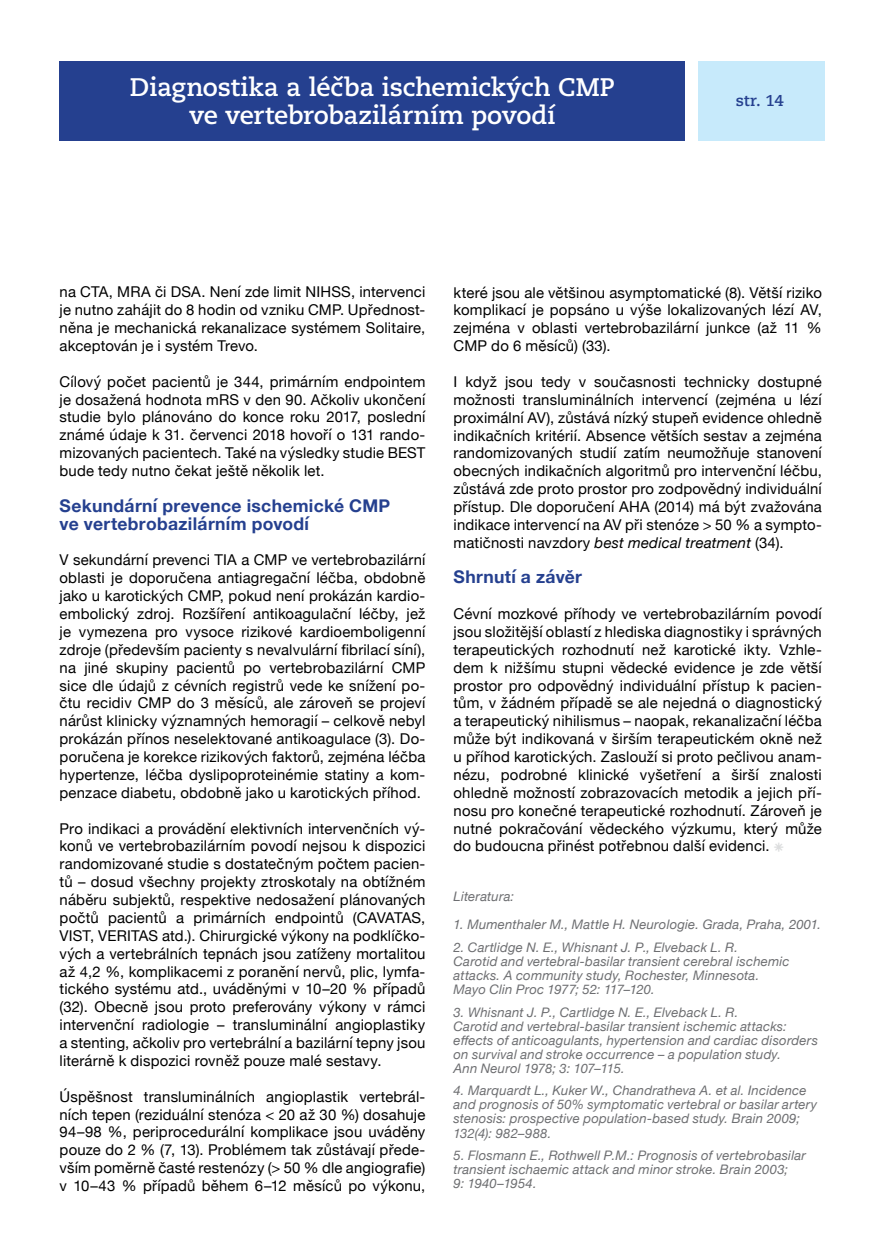
<style>
.page{position:relative;width:874px;height:1241px;background:#fff}
.page>*{position:absolute;margin:0;border:0;box-sizing:border-box;transform-origin:0 0}
.t1{font:700 25.38px/28px "Caecilia LTOT";letter-spacing:-.005em;color:#fff;text-align:center}
.t2{font:700 17.5px/17.8px "Helvetica Neue";letter-spacing:.02em;color:#25408f}
.t3{font:700 15.75px "Caecilia LTOT";color:#25408f}
.t4{font:14.88px/17.8px "Helvetica Neue";letter-spacing:.015em;color:#000;text-align:justify}
.t5{font:italic 13.12px/14px "Helvetica Neue";letter-spacing:.015em;color:#6d6e71}
.s1{font-style:italic}
.s2{color:#dcddde}
</style>
<div class="page">
<div style="left:60px;top:61px;width:625px;height:80px;background:#25408f"></div>
<div style="left:697px;top:61px;width:126px;height:80px;background:#c7eafb"></div>
<h1 class="t1" style="left:130px;top:74px;width:486px">Diagnostika a léčba ischemických CMP ve vertebrobazilárním povodí</h1>
<p class="t3" style="left:735px;top:91px;width:49px">str. 14</p>
<p class="t4" style="left:60px;top:284px;width:367px">na CTA, MRA či DSA. Není zde limit NIHSS, intervenci je nutno zahájit do 8 hodin od vzniku CMP. Upřednost&shy;něna je mechanická rekanalizace systémem Solitaire, akceptován je i systém Trevo.</p>
<p class="t4" style="left:60px;top:373px;width:367px">Cílový počet pacientů je 344, primárním endpointem je dosažená hodnota mRS v den 90. Ačkoliv ukončení studie bylo plánováno do konce roku 2017, poslední známé údaje k 31. červenci 2018 hovoří o 131 rando&shy;mizovaných pacientech. Také na výsledky studie BEST bude tedy nutno čekat ještě několik let.</p>
<p class="t2" style="left:60px;top:497px;width:332px">Sekundární prevence ischemické CMP ve vertebrobazilárním povodí</p>
<p class="t4" style="left:60px;top:552px;width:367px">V sekundární prevenci TIA a CMP ve vertebrobazilární oblasti je doporučena antiagregační léčba, obdobně jako u karotických CMP, pokud není prokázán kardio&shy;embolický zdroj. Rozšíření antikoagulační léčby, jež je vymezena pro vysoce rizikové kardioemboligenní zdroje (především pacienty s nevalvulární fibrilací síní), na jiné skupiny pacientů po vertebrobazilární CMP sice dle údajů z cévních registrů vede ke snížení po&shy;čtu recidiv CMP do 3 měsíců, ale zároveň se projeví nárůst klinicky významných hemoragií – celkově nebyl prokázán přínos neselektované antikoagulace (3). Do&shy;poručena je korekce rizikových faktorů, zejména léčba hypertenze, léčba dyslipoproteinémie statiny a kom&shy;penzace diabetu, obdobně jako u karotických příhod.</p>
<p class="t4" style="left:60px;top:820px;width:367px">Pro indikaci a provádění elektivních intervenčních vý&shy;konů ve vertebrobazilárním povodí nejsou k dispozici randomizované studie s dostatečným počtem pacien&shy;tů – dosud všechny projekty ztroskotaly na obtížném náběru subjektů, respektive nedosažení plánovaných počtů pacientů a primárních endpointů (CAVATAS, VIST, VERITAS atd.). Chirurgické výkony na podklíčko&shy;vých a vertebrálních tepnách jsou zatíženy mortalitou až 4,2 %, komplikacemi z poranění nervů, plic, lymfa&shy;tického systému atd., uváděnými v 10–20 % případů (32). Obecně jsou proto preferovány výkony v rámci intervenční radiologie – transluminální angioplastiky a stenting, ačkoliv pro vertebrální a bazilární tepny jsou literárně k dispozici rovněž pouze malé sestavy.</p>
<p class="t4" style="left:60px;top:1088px;width:367px">Úspěšnost transluminálních angioplastik vertebrál&shy;ních tepen (reziduální stenóza &lt; 20 až 30 %) dosahuje 94–98 %, periprocedurální komplikace jsou uváděny pouze do 2 % (7, 13). Problémem tak zůstávají přede&shy;vším poměrně časté restenózy (&gt; 50 % dle angiografie) v 10–43 % případů během 6–12 měsíců po výkonu,</p>
<p class="t4" style="left:453px;top:284px;width:369px">které jsou ale většinou asymptomatické (8). Větší riziko komplikací je popsáno u výše lokalizovaných lézí AV, zejména v oblasti vertebrobazilární junkce (až 11 % CMP do 6 měsíců) (33).</p>
<p class="t4" style="left:453px;top:373px;width:369px">I když jsou tedy v současnosti technicky dostupné možnosti transluminálních intervencí (zejména u lézí proximální AV), zůstává nízký stupeň evidence ohledně indikačních kritérií. Absence větších sestav a zejména randomizovaných studií zatím neumožňuje stanovení obecných indikačních algoritmů pro intervenční léčbu, zůstává zde proto prostor pro zodpovědný individuální přístup. Dle doporučení AHA (2014) má být zvažována indikace intervencí na AV při stenóze &gt; 50 % a sympto&shy;matičnosti navzdory <span class="s1">best medical treatment</span> (34).</p>
<p class="t2" style="left:453px;top:568px;width:130px">Shrnutí a závěr</p>
<p class="t4" style="left:453px;top:605px;width:369px">Cévní mozkové příhody ve vertebrobazilárním povodí jsou složitější oblastí z hlediska diagnostiky i správných terapeutických rozhodnutí než karotické ikty. Vzhle&shy;dem k nižšímu stupni vědecké evidence je zde větší prostor pro odpovědný individuální přístup k pacien&shy;tům, v žádném případě se ale nejedná o diagnostický a terapeutický nihilismus – naopak, rekanalizační léčba může být indikovaná v širším terapeutickém okně než u příhod karotických. Zaslouží si proto pečlivou anam&shy;nézu, podrobné klinické vyšetření a širší znalosti ohledně možností zobrazovacích metodik a jejich pří&shy;nosu pro konečné terapeutické rozhodnutí. Zároveň je nutné pokračování vědeckého výzkumu, který může do budoucna přinést potřebnou další evidenci. <span class="s2">⁕</span></p>
<p class="t5" style="left:453px;top:890px;width:62px">Literatura:</p>
<p class="t5" style="left:453px;top:918px;width:369px">1. Mumenthaler M., Mattle H. Neurologie. Grada, Praha, 2001.</p>
<p class="t5" style="left:453px;top:940px;width:337px">2. Cartlidge N. E., Whisnant J. P., Elveback L. R.<br>Carotid and vertebral-basilar transient cerebral ischemic attacks. A community study, Rochester, Minnesota.<br>Mayo Clin Proc 1977; 52: 117–120.</p>
<p class="t5" style="left:453px;top:1005px;width:366px">3. Whisnant J. P., Cartlidge N. E., Elveback L. R.<br>Carotid and vertebral-basilar transient ischemic attacks: effects of anticoagulants, hypertension and cardiac disorders on survival and stroke occurrence – a population study.<br>Ann Neurol 1978; 3: 107–115.</p>
<p class="t5" style="left:453px;top:1084px;width:365px">4. Marquardt L., Kuker W., Chandratheva A. et al. Incidence and prognosis of 50% symptomatic vertebral or basilar artery stenosis: prospective population-based study. Brain 2009; 132(4): 982–988.</p>
<p class="t5" style="left:453px;top:1149px;width:354px">5. Flosmann E., Rothwell P.M.: Prognosis of vertebrobasilar transient ischaemic attack and minor stroke. Brain 2003;<br>9: 1940–1954.</p>
</div>
